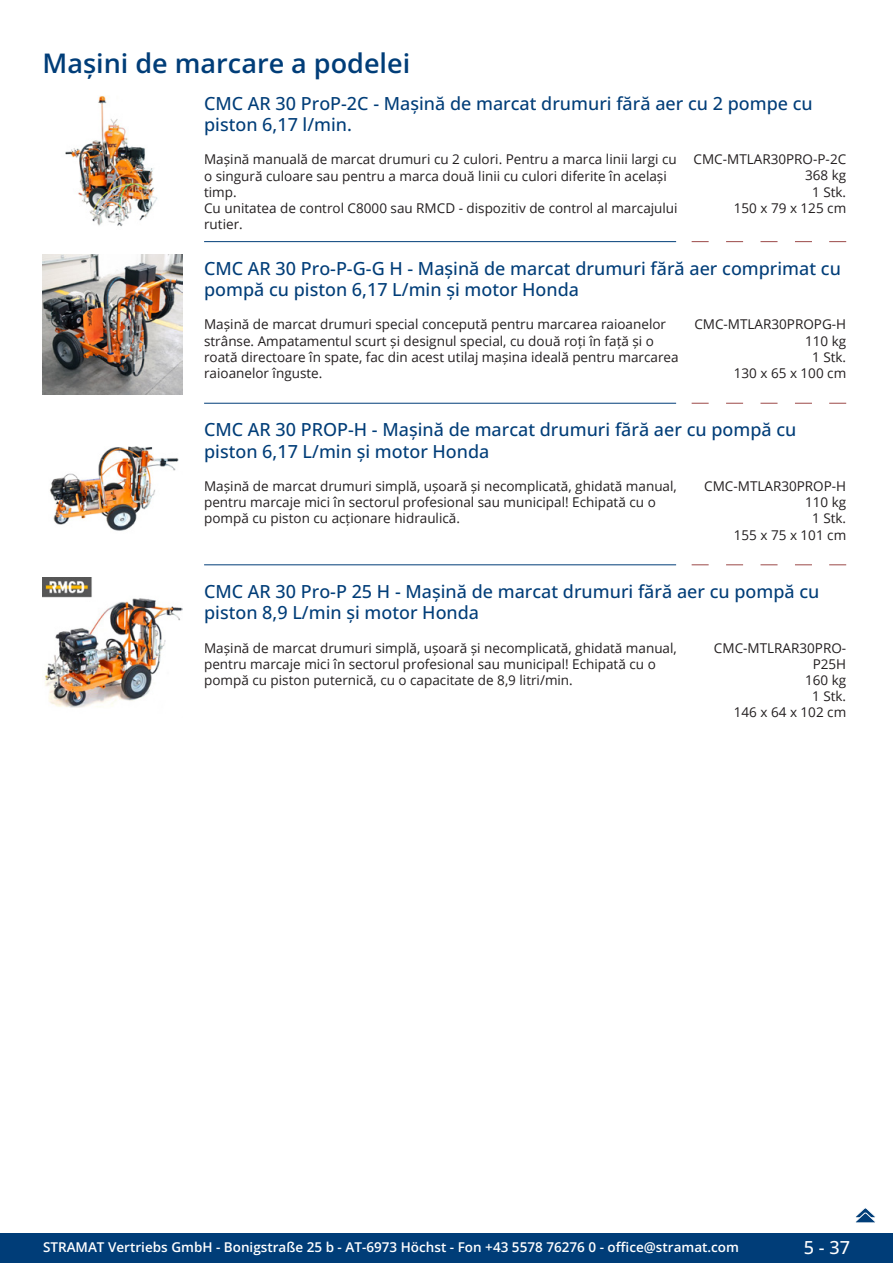
<style>
.page{position:relative;width:893px;height:1263px;background:#fff}
.page>*{position:absolute;margin:0;border:0;box-sizing:border-box;transform-origin:0 0}
.GruppeName{font:600 27px "Open Sans";color:#003d78}
.ArtikelName{font:500 18px/21.6px "Open Sans";color:#003d78}
.t1{font:500 18px "Open Sans";color:#fff}
.Beschreibung{font:13.5px/16.2px "Open Sans";color:#231f20}
.ArtikelNummer{font:13.5px/16.2px "Open Sans";color:#231f20;text-align:right}
.t2{font:600 13.5px "Open Sans";color:#fff}
</style>
<div class="page">
<div style="left:0;top:1233px;width:893px;height:30px;background:#003d78"></div>
<img style="left:65px;top:96px;width:93px;height:131px">
<img style="left:43px;top:254px;width:140px;height:141px">
<svg style="left:692px;top:241px;width:17px;height:1px"></svg>
<svg style="left:726px;top:241px;width:17px;height:1px"></svg>
<svg style="left:760px;top:241px;width:17px;height:1px"></svg>
<svg style="left:795px;top:241px;width:17px;height:1px"></svg>
<svg style="left:829px;top:241px;width:17px;height:1px"></svg>
<hr style="left:204px;top:241px;width:472px;height:1px;background:#003d78">
<img style="left:50px;top:446px;width:129px;height:85px">
<svg style="left:692px;top:403px;width:17px;height:1px"></svg>
<svg style="left:726px;top:403px;width:17px;height:1px"></svg>
<svg style="left:760px;top:403px;width:17px;height:1px"></svg>
<svg style="left:795px;top:403px;width:17px;height:1px"></svg>
<svg style="left:829px;top:403px;width:17px;height:1px"></svg>
<hr style="left:204px;top:403px;width:472px;height:1px;background:#003d78">
<img style="left:43px;top:578px;width:140px;height:130px">
<svg style="left:692px;top:564px;width:17px;height:1px"></svg>
<svg style="left:726px;top:564px;width:17px;height:1px"></svg>
<svg style="left:760px;top:564px;width:17px;height:1px"></svg>
<svg style="left:795px;top:564px;width:17px;height:1px"></svg>
<svg style="left:829px;top:564px;width:17px;height:1px"></svg>
<hr style="left:204px;top:564px;width:472px;height:1px;background:#003d78">
<svg style="left:855px;top:1208px;width:21px;height:15px"></svg>
<p class="GruppeName" style="left:43px;top:44px;width:369px">Mașini de marcare a podelei</p>
<p class="ArtikelName" style="left:204px;top:92px;width:610px">CMC AR 30 ProP-2C - Mașină de marcat drumuri fără aer cu 2 pompe cu piston 6,17 l/min.</p>
<p class="Beschreibung" style="left:204px;top:151px;width:475px">Mașină manuală de marcat drumuri cu 2 culori. Pentru a marca linii largi cu o singură culoare sau pentru a marca două linii cu culori diferite în același timp.<br>Cu unitatea de control C8000 sau RMCD - dispozitiv de control al marcajului rutier.</p>
<p class="ArtikelNummer" style="left:694px;top:151px;width:154px">CMC-MTLAR30PRO-P-2C</p>
<p class="ArtikelNummer" style="left:805px;top:167px;width:43px">368 kg</p>
<p class="ArtikelNummer" style="left:812px;top:183px;width:36px">1 Stk.</p>
<p class="ArtikelNummer" style="left:734px;top:199px;width:114px">150 x 79 x 125 cm</p>
<p class="ArtikelName" style="left:204px;top:257px;width:638px">CMC AR 30 Pro-P-G-G H - Mașină de marcat drumuri fără aer comprimat cu pompă cu piston 6,17 L/min și motor Honda</p>
<p class="Beschreibung" style="left:204px;top:316px;width:476px">Mașină de marcat drumuri special concepută pentru marcarea raioanelor strânse. Ampatamentul scurt și designul special, cu două roți în față și o roată directoare în spate, fac din acest utilaj mașina ideală pentru marcarea raioanelor înguste.</p>
<p class="ArtikelNummer" style="left:694px;top:316px;width:153px">CMC-MTLAR30PROPG-H</p>
<p class="ArtikelNummer" style="left:805px;top:332px;width:43px">110 kg</p>
<p class="ArtikelNummer" style="left:812px;top:348px;width:36px">1 Stk.</p>
<p class="ArtikelNummer" style="left:734px;top:365px;width:114px">130 x 65 x 100 cm</p>
<p class="ArtikelName" style="left:204px;top:418px;width:594px">CMC AR 30 PROP-H - Mașină de marcat drumuri fără aer cu pompă cu piston 6,17 L/min și motor Honda</p>
<p class="Beschreibung" style="left:204px;top:478px;width:474px">Mașină de marcat drumuri simplă, ușoară și necomplicată, ghidată manual, pentru marcaje mici în sectorul profesional sau municipal! Echipată cu o pompă cu piston cu acționare hidraulică.</p>
<p class="ArtikelNummer" style="left:704px;top:478px;width:143px">CMC-MTLAR30PROP-H</p>
<p class="ArtikelNummer" style="left:805px;top:494px;width:43px">110 kg</p>
<p class="ArtikelNummer" style="left:812px;top:510px;width:36px">1 Stk.</p>
<p class="ArtikelNummer" style="left:734px;top:526px;width:114px">155 x 75 x 101 cm</p>
<p class="ArtikelName" style="left:204px;top:580px;width:617px">CMC AR 30 Pro-P 25 H - Mașină de marcat drumuri fără aer cu pompă cu piston 8,9 L/min și motor Honda</p>
<p class="Beschreibung" style="left:204px;top:639px;width:474px">Mașină de marcat drumuri simplă, ușoară și necomplicată, ghidată manual, pentru marcaje mici în sectorul profesional sau municipal! Echipată cu o pompă cu piston puternică, cu o capacitate de 8,9 litri/min.</p>
<p class="ArtikelNummer" style="left:714px;top:639px;width:134px">CMC-MTLRAR30PRO-<br>P25H</p>
<p class="ArtikelNummer" style="left:805px;top:671px;width:43px">160 kg</p>
<p class="ArtikelNummer" style="left:812px;top:688px;width:36px">1 Stk.</p>
<p class="ArtikelNummer" style="left:734px;top:704px;width:114px">146 x 64 x 102 cm</p>
<p class="t2" style="left:43px;top:1238px;width:698px">STRAMAT Vertriebs GmbH - Bonigstraße 25 b - AT-6973 Höchst - Fon +43 5578 76276 0 - office@stramat.com</p>
<h2 class="t1" style="left:804px;top:1234px;width:48px">5 - 37</h2>
</div>
